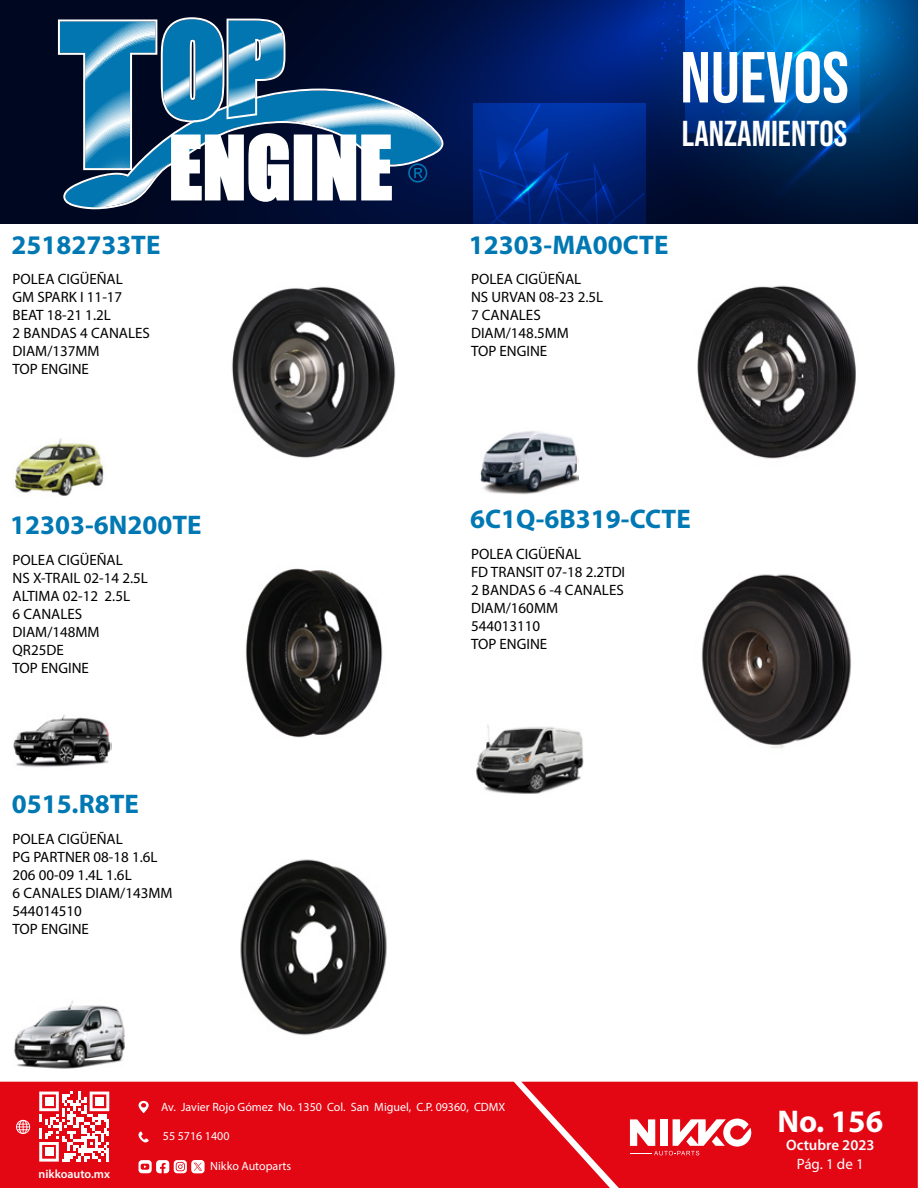
<style>
.page{position:relative;width:918px;height:1188px;background:#fff}
.page>*{position:absolute;margin:0;border:0;box-sizing:border-box;transform-origin:0 0}
.t1{font:72px "Bebas Neue";color:#fff}
.t2{font:36px "Bebas Neue";color:#fff}
.t3{font:700 31.5px "Myriad Pro";color:#fff}
.t4{font:700 27px "Myriad Pro";color:#0078b3}
.t5{font:15px/18px "Myriad Pro";color:#000}
.t6{font:600 15px "Myriad Pro";color:#fff}
.t7{font:15px "Myriad Pro";color:#fff}
.t8{font:12px "Myriad Pro";color:#fff}
.t9{font:600 12px "Myriad Pro";color:#fff}
</style>
<div class="page">
<svg style="left:0;top:0;width:611px;height:223px;background:#000f3f"></svg>
<svg style="left:611px;top:0;width:307px;height:223px;background:#003c7e"></svg>
<svg style="left:472px;top:104px;width:173px;height:119px;background:#002787"></svg>
<div style="left:0;top:1082px;width:521px;height:106px;background:#e30613"></div>
<svg style="left:39px;top:1092px;width:70px;height:70px"></svg>
<div style="left:45px;top:1097px;width:8px;height:9px;background:#fff"></div>
<div style="left:95px;top:1097px;width:9px;height:9px;background:#fff"></div>
<div style="left:45px;top:1148px;width:8px;height:8px;background:#fff"></div>
<svg style="left:16px;top:1120px;width:14px;height:14px"></svg>
<svg style="left:139px;top:1101px;width:10px;height:12px"></svg>
<svg style="left:139px;top:1131px;width:10px;height:12px"></svg>
<svg style="left:139px;top:1160px;width:66px;height:13px"></svg>
<svg style="left:521px;top:1082px;width:397px;height:106px;background:#e41723"></svg>
<svg style="left:63px;top:89px;width:381px;height:120px;background:#1b3d69"></svg>
<svg style="left:58px;top:17px;width:334px;height:185px"></svg>
<svg style="left:408px;top:163px;width:19px;height:20px"></svg>
<img style="left:232px;top:286px;width:164px;height:172px">
<img style="left:697px;top:285px;width:159px;height:174px">
<img style="left:701px;top:574px;width:150px;height:174px">
<img style="left:246px;top:568px;width:137px;height:170px">
<img style="left:240px;top:859px;width:147px;height:177px">
<img style="left:13px;top:439px;width:92px;height:57px">
<img style="left:476px;top:725px;width:108px;height:69px">
<img style="left:13px;top:714px;width:98px;height:53px">
<img style="left:14px;top:1001px;width:111px;height:68px">
<img style="left:480px;top:431px;width:99px;height:64px">
<h3 class="t4" style="left:11px;top:227px;width:151px">25182733TE</h3>
<p class="t5" style="left:13px;top:270px;width:139px">POLEA CIGÜEÑAL<br>GM SPARK I 11-17<br>BEAT 18-21 1.2L<br>2 BANDAS 4 CANALES<br>DIAM/137MM<br>TOP ENGINE</p>
<h3 class="t4" style="left:10px;top:507px;width:193px">12303-6N200TE</h3>
<p class="t5" style="left:13px;top:551px;width:137px">POLEA CIGÜEÑAL<br>NS X-TRAIL 02-14 2.5L<br>ALTIMA 02-12 2.5L<br>6 CANALES<br>DIAM/148MM<br>QR25DE<br>TOP ENGINE</p>
<h3 class="t4" style="left:12px;top:786px;width:129px">0515.R8TE</h3>
<p class="t5" style="left:13px;top:830px;width:162px">POLEA CIGÜEÑAL<br>PG PARTNER 08-18 1.6L<br>206 00-09 1.4L 1.6L<br>6 CANALES DIAM/143MM<br>544014510<br>TOP ENGINE</p>
<h1 class="t1" style="left:680px;top:37px;width:170px">NUEVOs</h1>
<h2 class="t2" style="left:682px;top:113px;width:167px">LANZAMIENTOs</h2>
<h3 class="t4" style="left:469px;top:227px;width:201px">12303-MA00CTE</h3>
<p class="t5" style="left:471px;top:270px;width:134px">POLEA CIGÜEÑAL<br>NS URVAN 08-23 2.5L<br>7 CANALES<br>DIAM/148.5MM<br>TOP ENGINE</p>
<h3 class="t4" style="left:470px;top:501px;width:222px">6C1Q-6B319-CCTE</h3>
<p class="t5" style="left:471px;top:545px;width:156px">POLEA CIGÜEÑAL<br>FD TRANSIT 07-18 2.2TDI<br>2 BANDAS 6 -4 CANALES<br>DIAM/160MM<br>544013110<br>TOP ENGINE</p>
<p class="t9" style="left:39px;top:1167px;width:73px">nikkoauto.mx</p>
<p class="t8" style="left:161px;top:1099px;width:346px">Av. Javier Rojo Gómez No. 1350 Col. San Miguel, C.P. 09360, CDMX</p>
<p class="t8" style="left:163px;top:1129px;width:68px">55 5716 1400</p>
<p class="t8" style="left:210px;top:1159px;width:83px">Nikko Autoparts</p>
<h3 class="t3" style="left:777px;top:1101px;width:107px">No. 156</h3>
<p class="t6" style="left:786px;top:1135px;width:90px">Octubre 2023</p>
<p class="t7" style="left:797px;top:1155px;width:68px">Pág. 1 de 1</p>
</div>
